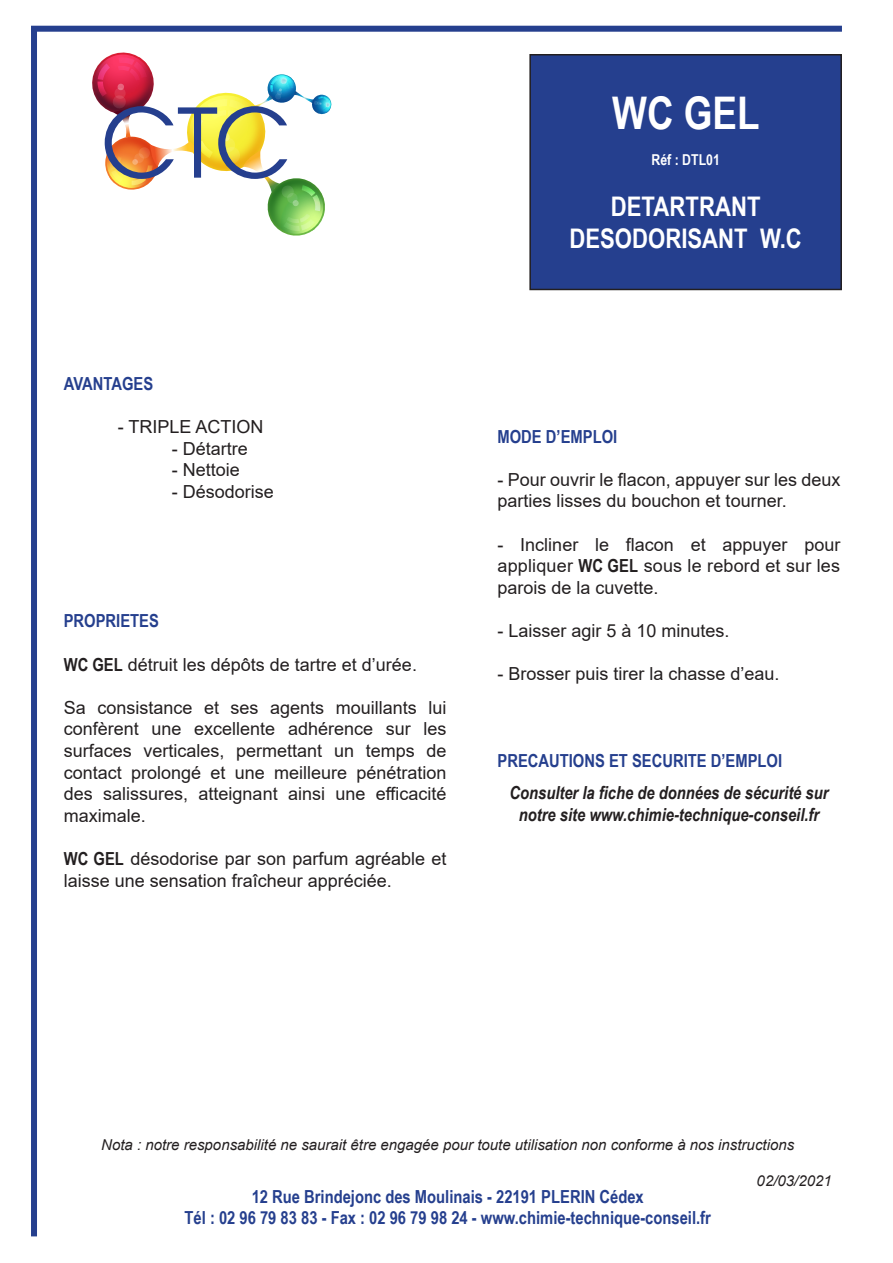
<style>
.page{position:relative;width:893px;height:1263px;background:#fff}
.page>*{position:absolute;margin:0;border:0;box-sizing:border-box;transform-origin:0 0}
.t1{font:700 45px "Arial Narrow";color:#fff}
.t2{font:700 27px "Arial Narrow";color:#fff}
.t3{font:18px/21.6px "Arial";color:#231f20}
.t4{font:700 18px "Arial Narrow";color:#253f8e}
.t5{font:italic 700 18px/21.6px "Arial Narrow";color:#231f20;text-align:center}
.t6{font:italic 15px "Arial";color:#231f20}
.t7{font:700 15px "Arial Narrow";color:#fff}
.s1{font-family:"Arial Narrow";font-weight:700}
</style>
<div class="page">
<div style="left:530px;top:55px;width:311px;height:234px;background:#253f8e"></div>
<div style="left:529px;top:54px;width:313px;height:236px;border:2px solid #231f20"></div>
<div style="left:31px;top:26px;width:811px;height:6px;background:#253f8e"></div>
<div style="left:31px;top:29px;width:6px;height:1207px;background:#253f8e"></div>
<img style="left:92px;top:52px;width:240px;height:184px">
<p class="t4" style="left:64px;top:370px;width:91px">AVANTAGES</p>
<p class="t3" style="left:118px;top:416px;width:147px">- TRIPLE ACTION</p>
<p class="t3" style="left:172px;top:437px;width:78px">- Détartre</p>
<p class="t3" style="left:172px;top:459px;width:70px">- Nettoie</p>
<p class="t3" style="left:172px;top:480px;width:104px">- Désodorise</p>
<p class="t4" style="left:64px;top:607px;width:97px">PROPRIETES</p>
<p class="t3" style="left:64px;top:653px;width:355px"><span class="s1">WC GEL</span> détruit les dépôts de tartre et d’urée.</p>
<p class="t3" style="left:64px;top:696px;width:384px">Sa consistance et ses agents mouillants lui confèrent une excellente adhérence sur les</p>
<p class="t3" style="left:64px;top:740px;width:384px;text-align:justify">surfaces verticales, permettant un temps de contact prolongé et une meilleure pénétration des salissures, atteignant ainsi une efficacité maximale.</p>
<p class="t3" style="left:64px;top:848px;width:384px"><span class="s1">WC GEL</span> désodorise par son parfum agréable et laisse une sensation fraîcheur appréciée.</p>
<p class="t1" style="left:612px;top:79px;width:149px">WC GEL</p>
<p class="t7" style="left:651px;top:149px;width:70px">Réf : DTL01</p>
<p class="t2" style="left:611px;top:186px;width:151px">DETARTRANT</p>
<p class="t2" style="left:569px;top:218px;width:234px">DESODORISANT W.C</p>
<p class="t4" style="left:497px;top:423px;width:121px">MODE D’EMPLOI</p>
<p class="t3" style="left:497px;top:469px;width:344px">- Pour ouvrir le flacon, appuyer sur les deux parties lisses du bouchon et tourner.</p>
<p class="t3" style="left:497px;top:533px;width:344px">- Incliner le flacon et appuyer pour</p>
<p class="t3" style="left:497px;top:555px;width:344px">appliquer <span class="s1">WC GEL</span> sous le rebord et sur les parois de la cuvette.</p>
<p class="t3" style="left:497px;top:620px;width:234px">- Laisser agir 5 à 10 minutes.</p>
<p class="t3" style="left:497px;top:663px;width:284px">- Brosser puis tirer la chasse d’eau.</p>
<p class="t4" style="left:497px;top:747px;width:286px">PRECAUTIONS ET SECURITE D’EMPLOI</p>
<p class="t5" style="left:509px;top:781px;width:321px">Consulter la fiche de données de sécurité sur notre site www.chimie-technique-conseil.fr</p>
<p class="t6" style="left:101px;top:1134px;width:694px">Nota : notre responsabilité ne saurait être engagée pour toute utilisation non conforme à nos instructions</p>
<p class="t6" style="left:757px;top:1170px;width:77px">02/03/2021</p>
<p class="t4" style="left:252px;top:1183px;width:394px">12 Rue Brindejonc des Moulinais - 22191 PLERIN Cédex</p>
<p class="t4" style="left:185px;top:1204px;width:528px">Tél : 02 96 79 83 83 - Fax : 02 96 79 98 24 - www.chimie-technique-conseil.fr</p>
</div>
